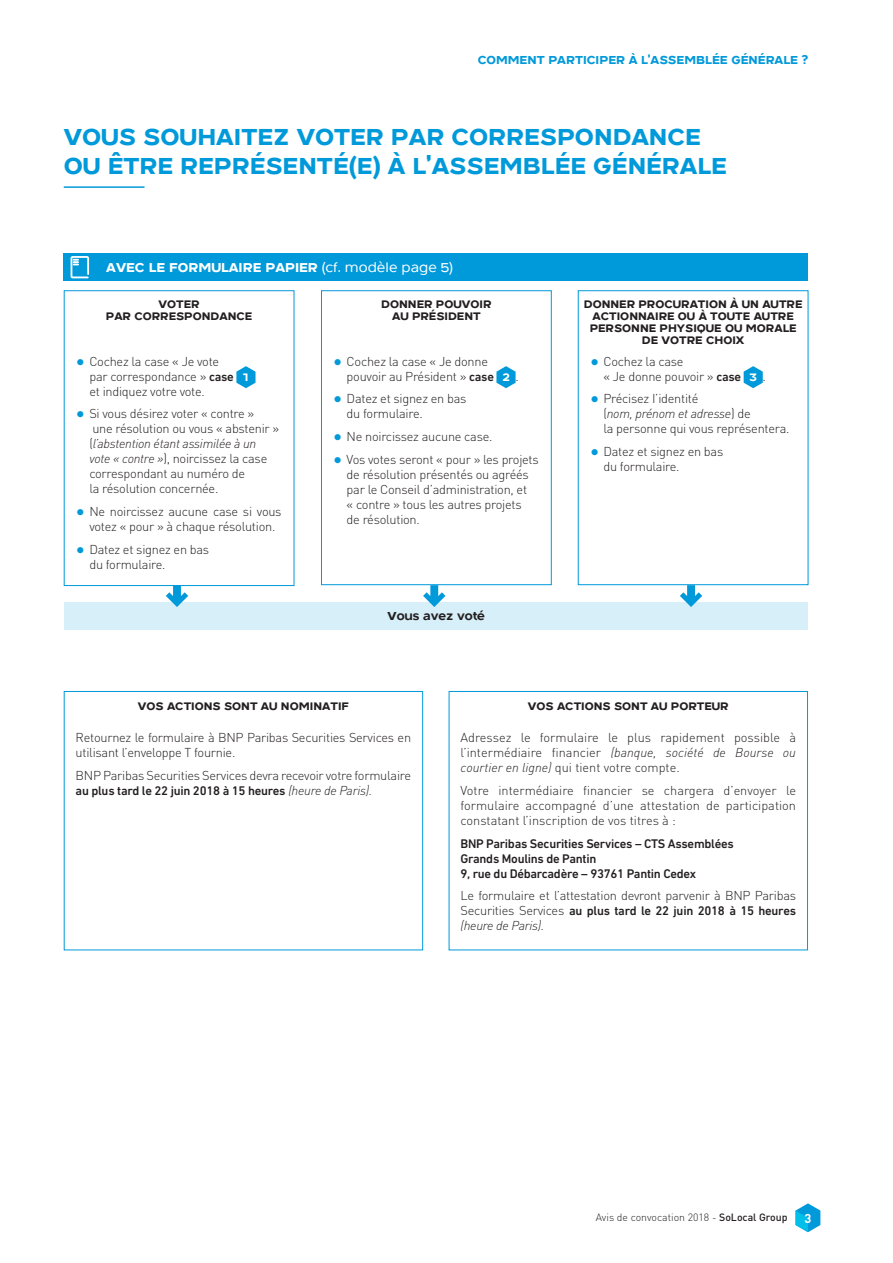
<style>
.page{position:relative;width:893px;height:1263px;background:#fff}
.page>*{position:absolute;margin:0;border:0;box-sizing:border-box;transform-origin:0 0}
.t1{font:700 27px/28.5px "Di Lo 65";color:#0099da}
.t2{font:700 15px "Di Lo 65";color:#fff}
.t3{font:700 13.5px "Di Lo 65";color:#0099da}
.t4{font:700 13.5px "Di Lo 65";color:#231f20}
.t5{font:300 12.75px/15px "DINOT";letter-spacing:-.02em;color:#231f20}
.t6{font:500 12.75px/15px "DIN Next LT Pro";letter-spacing:-.02em;color:#231f20}
.t7{font:700 12.75px/12px "Di Lo 65";color:#231f20;text-align:center}
.t8{font:italic 300 12.75px "DINOT";letter-spacing:-.02em;color:#231f20}
.t9{font:700 12.75px "DINOT";color:#fff}
.t10{font:300 10.5px "DINOT";color:#231f20}
.s1{font-family:"Di Lo 55 Roman";font-weight:400}
.s2{color:#0099da}
.s3{font-family:"DIN Next LT Pro";font-weight:500}
.s4{font-family:"Di Lo 65";font-weight:700;font-size:12.6px;color:#fff}
.s5{font-style:italic}
.s6{font-family:"DINOT";font-weight:300;font-style:italic}
.s7{font-family:"DINOT";font-weight:300}
.s8{font-weight:500}
</style>
<div class="page">
<svg style="left:795px;top:1203px;width:25px;height:29px"></svg>
<div style="left:64px;top:602px;width:744px;height:27px;background:#d7eff8"></div>
<hr style="left:64px;top:186px;width:81px;height:2px;background:#0099da">
<div style="left:64px;top:691px;width:359px;height:259px;border:1px solid #0099da"></div>
<div style="left:449px;top:691px;width:359px;height:259px;border:1px solid #0099da"></div>
<div style="left:64px;top:254px;width:744px;height:27px;background:#0099da"></div>
<svg style="left:70px;top:256px;width:20px;height:23px"></svg>
<div style="left:64px;top:290px;width:230px;height:296px;border:1px solid #0099da"></div>
<svg style="left:236px;top:366px;width:19px;height:22px"></svg>
<svg style="left:166px;top:585px;width:22px;height:22px"></svg>
<div style="left:321px;top:290px;width:231px;height:295px;border:1px solid #0099da"></div>
<svg style="left:496px;top:366px;width:19px;height:22px"></svg>
<svg style="left:423px;top:585px;width:22px;height:22px"></svg>
<div style="left:578px;top:290px;width:230px;height:295px;border:1px solid #0099da"></div>
<svg style="left:744px;top:366px;width:19px;height:22px"></svg>
<svg style="left:680px;top:585px;width:22px;height:22px"></svg>
<p class="t3" style="left:478px;top:55px;width:332px">COMMENT PARTICIPER À L’ASSEMBLÉE GÉNÉRALE ?</p>
<h1 class="t1" style="left:64px;top:125px;width:665px">VOUS SOUHAITEZ VOTER PAR CORRESPONDANCE<br>OU ÊTRE REPRÉSENTÉ(E) À L’ASSEMBLÉE GÉNÉRALE</h1>
<p class="t2" style="left:106px;top:262px;width:348px">AVEC LE FORMULAIRE PAPIER <span class="s1">(cf. modèle page 5)</span></p>
<p class="t7" style="left:106px;top:299px;width:148px">VOTER<br>PAR CORRESPONDANCE</p>
<p class="t5" style="left:89px;top:355px;width:161px;text-indent:-13px"><span class="s2">●</span> Cochez la case « Je vote<br>par correspondance » <span class="s3">case</span> <span class="s4">1 </span>et indiquez votre vote.</p>
<p class="t5" style="left:89px;top:408px;width:191px;text-indent:-13px"><span class="s2">●</span> Si vous désirez voter « contre »<br>une résolution ou vous « abstenir » (<span class="s5">l’abstention étant assimilée à un vote « contre »</span>), noircissez la case correspondant au numéro de<br>la résolution concernée.</p>
<p class="t5" style="left:77px;top:506px;width:206px;text-align:center"><span class="s2">●</span> Ne noircissez aucune case si vous votez « pour » à chaque résolution.</p>
<p class="t5" style="left:89px;top:543px;width:121px;text-indent:-13px"><span class="s2">●</span> Datez et signez en bas du formulaire.</p>
<p class="t7" style="left:381px;top:299px;width:112px">DONNER POUVOIR<br>AU PRÉSIDENT</p>
<p class="t5" style="left:347px;top:355px;width:174px;text-indent:-13px"><span class="s2">●</span> Cochez la case « Je donne pouvoir au Président » <span class="s3">case</span> <span class="s4">2</span> .</p>
<p class="t5" style="left:347px;top:393px;width:121px;text-indent:-13px"><span class="s2">●</span> Datez et signez en bas du formulaire.</p>
<p class="t5" style="left:334px;top:431px;width:160px"><span class="s2">●</span> Ne noircissez aucune case.</p>
<p class="t5" style="left:347px;top:453px;width:194px;text-indent:-13px"><span class="s2">●</span> Vos votes seront « pour » les projets de résolution présentés ou agréés par le Conseil d’administration, et<br>« contre » tous les autres projets<br>de résolution.</p>
<p class="t4" style="left:387px;top:611px;width:99px">Vous avez voté</p>
<p class="t7" style="left:584px;top:299px;width:220px">DONNER PROCURATION À UN AUTRE<br>ACTIONNAIRE OU À TOUTE AUTRE<br>PERSONNE PHYSIQUE OU MORALE<br>DE VOTRE CHOIX</p>
<p class="t5" style="left:603px;top:355px;width:164px;text-indent:-13px"><span class="s2">●</span> Cochez la case<br>« Je donne pouvoir » <span class="s3">case</span> <span class="s4">3</span> .</p>
<p class="t5" style="left:603px;top:393px;width:188px;text-indent:-13px"><span class="s2">●</span> Précisez I’identité<br>(<span class="s5">nom, prénom et adresse</span>) de<br>la personne qui vous représentera.</p>
<p class="t5" style="left:603px;top:446px;width:121px;text-indent:-13px"><span class="s2">●</span> Datez et signez en bas du formulaire.</p>
<p class="t7" style="left:138px;top:701px;width:213px">VOS ACTIONS SONT AU NOMINATIF</p>
<p class="t5" style="left:76px;top:732px;width:337px">Retournez le formulaire à BNP Paribas Securities Services en utilisant l’enveloppe T fournie.</p>
<p class="t5" style="left:76px;top:769px;width:337px">BNP Paribas Securities Services devra recevoir votre formulaire</p>
<p class="t6" style="left:76px;top:784px;width:298px">au plus tard le 22 juin 2018 à 15 heures <span class="s6">(heure de Paris).</span></p>
<p class="t7" style="left:528px;top:701px;width:202px">VOS ACTIONS SONT AU PORTEUR</p>
<p class="t5" style="left:460px;top:732px;width:337px;text-align:justify">Adressez le formulaire le plus rapidement possible à l’intermédiaire financier <span class="s5">(banque, société de Bourse ou courtier en ligne)</span> qui tient votre compte.</p>
<p class="t5" style="left:460px;top:784px;width:337px;text-align:justify">Votre intermédiaire financier se chargera d’envoyer le formulaire accompagné d’une attestation de participation constatant l’inscription de vos titres à :</p>
<p class="t6" style="left:460px;top:837px;width:275px">BNP Paribas Securities Services – CTS Assemblées<br>Grands Moulins de Pantin<br>9, rue du Débarcadère – 93761 Pantin Cedex</p>
<p class="t5" style="left:460px;top:890px;width:337px">Le formulaire et l’attestation devront parvenir à BNP Paribas</p>
<p class="t6" style="left:460px;top:905px;width:337px"><span class="s7">Securities Services</span> au plus tard le 22 juin 2018 à 15 heures</p>
<p class="t8" style="left:460px;top:921px;width:85px">(heure de Paris).</p>
<p class="t10" style="left:596px;top:1214px;width:193px">Avis de convocation 2018 - <span class="s8">SoLocal Group</span></p>
<p class="t9" style="left:804px;top:1213px;width:8px">3</p>
</div>
